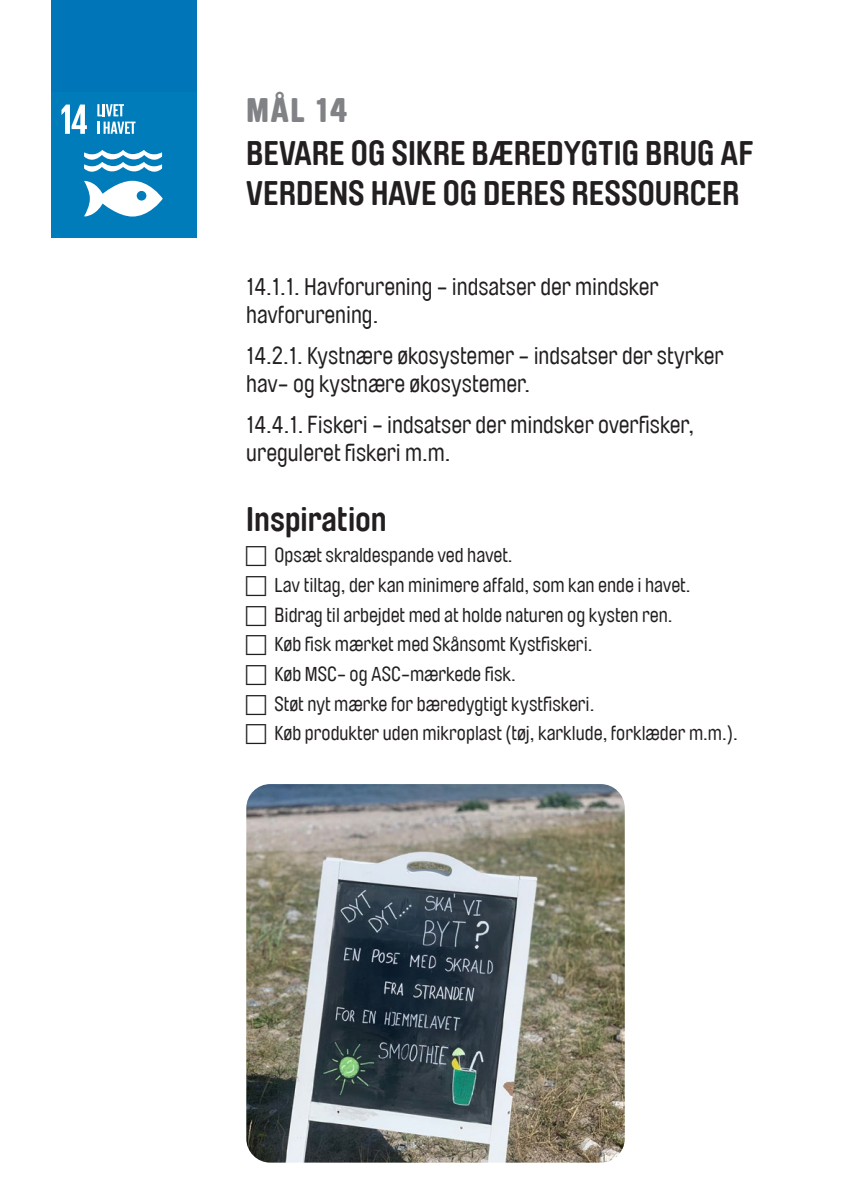
<style>
.page{position:relative;width:842px;height:1191px;background:#fff}
.page>*{position:absolute;margin:0;border:0;box-sizing:border-box;transform-origin:0 0}
.t1{font:700 34px/40.8px "Brauer Neue";color:#231f20}
.t2{font:900 34px "Brauer Neue";color:#808285}
.t3{font:24px/28.8px "Brauer Neue";color:#231f20}
.t4{font:20px "Brauer Neue";color:#231f20}
</style>
<div class="page">
<div style="left:51px;top:0;width:145px;height:238px;background:#0075b8"></div>
<div style="left:51px;top:92px;width:145px;height:146px;background:#007cbb"></div>
<svg style="left:61px;top:105px;width:26px;height:29px"></svg>
<svg style="left:84px;top:150px;width:79px;height:66px"></svg>
<svg style="left:97px;top:104px;width:27px;height:12px"></svg>
<svg style="left:97px;top:122px;width:39px;height:12px"></svg>
<img style="left:246px;top:784px;width:379px;height:378px">
<p class="t2" style="left:246px;top:91px;width:102px">MÅL 14</p>
<p class="t1" style="left:246px;top:132px;width:509px">BEVARE OG SIKRE BÆREDYGTIG BRUG AF<br>VERDENS HAVE OG DERES RESSOURCER</p>
<p class="t3" style="left:246px;top:272px;width:414px">14.1.1. Havforurening - indsatser der mindsker havforurening.</p>
<p class="t3" style="left:246px;top:341px;width:479px">14.2.1. Kystnære økosystemer - indsatser der styrker hav- og kystnære økosystemer.</p>
<p class="t3" style="left:246px;top:410px;width:449px">14.4.1. Fiskeri - indsatser der mindsker overfisker, ureguleret fiskeri m.m.</p>
<p class="t1" style="left:246px;top:499px;width:142px">Inspiration</p>
<p class="t4" style="left:275px;top:544px;width:239px">Opsæt skraldespande ved havet.</p>
<p class="t4" style="left:275px;top:573px;width:417px">Lav tiltag, der kan minimere affald, som kan ende i havet.</p>
<p class="t4" style="left:275px;top:603px;width:399px">Bidrag til arbejdet med at holde naturen og kysten ren.</p>
<p class="t4" style="left:275px;top:633px;width:319px">Køb fisk mærket med Skånsomt Kystfiskeri.</p>
<p class="t4" style="left:275px;top:662px;width:243px">Køb MSC- og ASC-mærkede fisk.</p>
<p class="t4" style="left:275px;top:692px;width:321px">Støt nyt mærke for bæredygtigt kystfiskeri.</p>
<p class="t4" style="left:275px;top:722px;width:465px">Køb produkter uden mikroplast (tøj, karklude, forklæder m.m.).</p>
</div>
